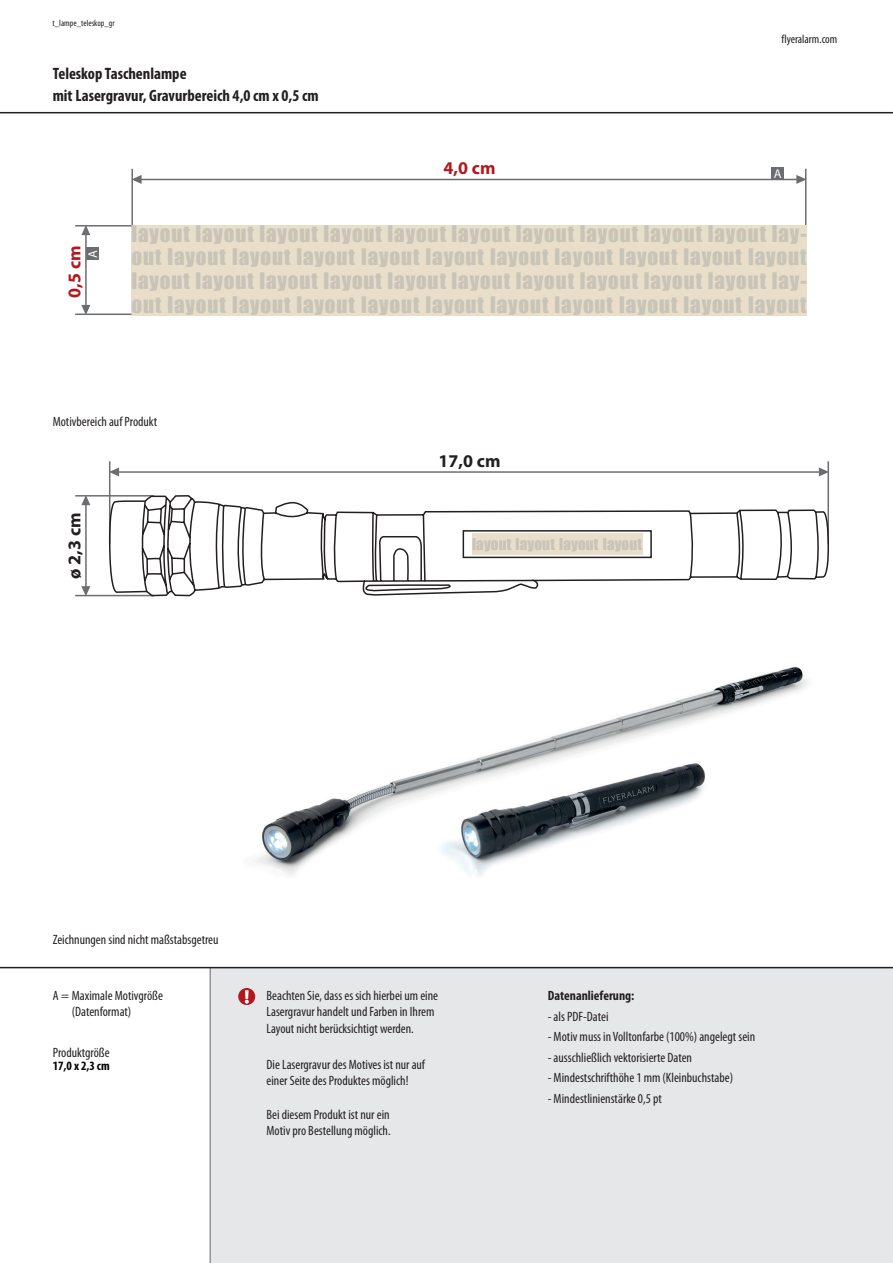
<style>
.page{position:relative;width:893px;height:1263px;background:#fff}
.page>*{position:absolute;margin:0;border:0;box-sizing:border-box;transform-origin:0 0}
.t1{font:21px/23.7px "Impact";letter-spacing:.045em;color:#c8c4b8;text-align:justify}
.t2{font:700 18px "Myriad Pro";color:#231f20}
.t3{font:700 18px "Myriad Pro";color:#b4181d}
.t4{font:700 condensed 16.5px/22.5px "Myriad Pro";color:#231f20}
.t5{font:15px "Impact";letter-spacing:.01em;color:#c8c4b8}
.t6{font:condensed 13.5px/16.2px "Myriad Pro";color:#231f20}
.t7{font:700 condensed 13.5px "Myriad Pro";color:#231f20}
.t8{font:700 condensed 12.75px "Myriad Pro";color:#000}
.t9{font:12.75px "Myriad Pro";color:#fff}
.t10{font:condensed 12px "Myriad Pro";color:#231f20}
.t11{font:condensed 9px "Myriad Pro";color:#231f20}
</style>
<div class="page">
<hr style="left:0;top:112px;width:893px;height:1px;background:#231f20">
<div style="left:210px;top:968px;width:683px;height:295px;background:#e6e7e9"></div>
<hr style="left:209px;top:967px;width:2px;height:296px;background:#939598">
<hr style="left:0;top:967px;width:893px;height:1px;background:#231f20">
<div style="left:131px;top:225px;width:675px;height:90px;background:#e9dec9"></div>
<hr style="left:75px;top:595px;width:79px;height:1px;background:#6c6d70">
<hr style="left:75px;top:495px;width:79px;height:2px;background:#6c6d70">
<hr style="left:131px;top:169px;width:2px;height:56px;background:#6c6d70">
<hr style="left:75px;top:314px;width:56px;height:1px;background:#6c6d70">
<hr style="left:75px;top:225px;width:56px;height:2px;background:#6c6d70">
<hr style="left:805px;top:169px;width:1px;height:56px;background:#6c6d70">
<div style="left:771px;top:167px;width:13px;height:13px;background:#6c6d70"></div>
<div style="left:86px;top:248px;width:13px;height:12px;background:#6c6d70"></div>
<div style="left:238px;top:988px;width:17px;height:17px;background:#b4181d;border-radius:50%"></div>
<svg style="left:245px;top:990px;width:4px;height:14px"></svg>
<svg style="left:108px;top:461px;width:721px;height:136px"></svg>
<img style="left:252px;top:666px;width:556px;height:212px">
<hr style="left:140px;top:179px;width:657px;height:1px;background:#6c6d70">
<svg style="left:131px;top:175px;width:11px;height:9px"></svg>
<svg style="left:796px;top:175px;width:9px;height:9px"></svg>
<hr style="left:85px;top:504px;width:2px;height:83px;background:#6c6d70">
<svg style="left:81px;top:586px;width:9px;height:9px"></svg>
<svg style="left:81px;top:496px;width:9px;height:9px"></svg>
<hr style="left:118px;top:471px;width:702px;height:2px;background:#6c6d70">
<svg style="left:109px;top:467px;width:10px;height:9px"></svg>
<svg style="left:819px;top:467px;width:10px;height:9px"></svg>
<hr style="left:85px;top:234px;width:2px;height:72px;background:#6c6d70">
<svg style="left:81px;top:305px;width:9px;height:9px"></svg>
<svg style="left:81px;top:226px;width:9px;height:9px"></svg>
<p class="t11" style="left:52px;top:17px;width:64px">t_lampe_teleskop_gr</p>
<p class="t4" style="left:53px;top:62px;width:267px">Teleskop Taschenlampe<br>mit Lasergravur, Gravurbereich 4,0 cm x 0,5 cm</p>
<h2 class="t3" style="left:444px;top:156px;width:53px">4,0 cm</h2>
<p class="t10" style="left:782px;top:32px;width:57px">flyeralarm.com</p>
<p class="t9" style="left:774px;top:166px;width:9px">A</p>
<h2 class="t3" style="left:63px;top:298px;width:53px;rotate:-90deg">0,5 cm</h2>
<p class="t9" style="left:85px;top:258px;width:9px;rotate:-90deg">A</p>
<p class="t1" style="left:131px;top:221px;width:677px">layout layout layout layout layout layout layout layout layout layout lay&shy;out layout layout layout layout layout layout layout layout layout layout layout layout layout layout layout layout layout layout layout layout lay&shy;out layout layout layout layout layout layout layout layout layout layout</p>
<p class="t6" style="left:53px;top:414px;width:106px">Motivbereich auf Produkt</p>
<h2 class="t2" style="left:63px;top:579px;width:67px;rotate:-90deg">ø 2,3 cm</h2>
<h2 class="t2" style="left:439px;top:449px;width:63px">17,0 cm</h2>
<p class="t5" style="left:472px;top:533px;width:172px">layout layout layout layout</p>
<p class="t6" style="left:53px;top:931px;width:167px">Zeichnungen sind nicht maßstabsgetreu</p>
<p class="t6" style="left:72px;top:987px;width:93px;text-indent:-19px">A = Maximale Motivgröße (Datenformat)</p>
<p class="t6" style="left:53px;top:1044px;width:58px">Produktgröße</p>
<p class="t8" style="left:53px;top:1058px;width:59px">17,0 x 2,3 cm</p>
<p class="t6" style="left:266px;top:987px;width:173px">Beachten Sie, dass es sich hierbei um eine<br>Lasergravur handelt und Farben in Ihrem<br>Layout nicht berücksichtigt werden.</p>
<p class="t6" style="left:266px;top:1056px;width:160px">Die Lasergravur des Motives ist nur auf einer Seite des Produktes möglich!</p>
<p class="t6" style="left:266px;top:1106px;width:126px">Bei diesem Produkt ist nur ein<br>Motiv pro Bestellung möglich.</p>
<p class="t7" style="left:548px;top:987px;width:88px">Datenanlieferung:</p>
<p class="t6" style="left:548px;top:1008px;width:62px">- als PDF-Datei</p>
<p class="t6" style="left:548px;top:1028px;width:209px">- Motiv muss in Volltonfarbe (100%) angelegt sein</p>
<p class="t6" style="left:548px;top:1049px;width:146px">- ausschließlich vektorisierte Daten</p>
<p class="t6" style="left:548px;top:1069px;width:187px">- Mindestschrifthöhe 1 mm (Kleinbuchstabe)</p>
<p class="t6" style="left:548px;top:1090px;width:116px">- Mindestlinienstärke 0,5 pt</p>
</div>
